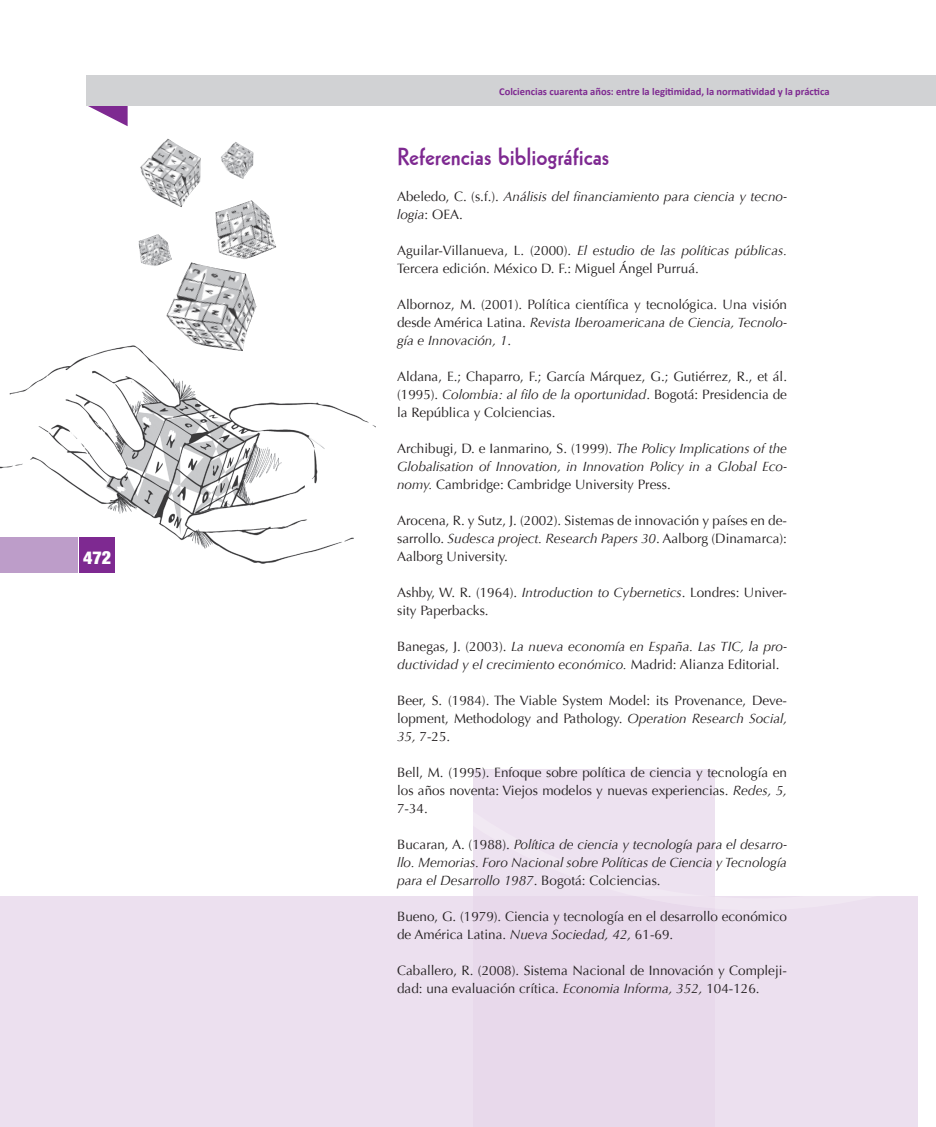
<style>
.page{position:relative;width:936px;height:1127px;background:#fff}
.page>*{position:absolute;margin:0;border:0;box-sizing:border-box;transform-origin:0 0}
.t1{font:24px "Geometric 231 BT Bold C";color:#7e2991}
.t2{font:900 condensed 18px "Helvetica Neue";color:#fff}
.t3{font:13.5px/18px "Optima";color:#231f20;text-align:justify}
.t4{font:italic 13.5px/18px "Optima";color:#231f20}
.t5{font:700 10.5px "Calibri";color:#7e2991}
.s1{font-style:normal}
.s2{font-style:italic}
</style>
<div class="page">
<div style="left:0;top:896px;width:917px;height:231px;background:#ece0ef"></div>
<div style="left:473px;top:769px;width:241px;height:358px;background:#e8d9eb"></div>
<svg style="left:285px;top:105px;width:650px;height:805px"></svg>
<img style="left:0;top:331px;width:376px;height:236px">
<img style="left:165px;top:262px;width:91px;height:89px">
<img style="left:215px;top:200px;width:61px;height:59px">
<img style="left:140px;top:139px;width:61px;height:68px">
<img style="left:221px;top:142px;width:32px;height:37px">
<img style="left:138px;top:234px;width:34px;height:32px">
<div style="left:0;top:537px;width:77px;height:36px;background:#bd9dc9"></div>
<div style="left:79px;top:537px;width:36px;height:36px;background:#7e2991"></div>
<svg style="left:86px;top:105px;width:42px;height:21px"></svg>
<div style="left:86px;top:75px;width:849px;height:30px;background:#d1d2d4"></div>
<h2 class="t2" style="left:83px;top:546px;width:30px">472</h2>
<p class="t5" style="left:499px;top:84px;width:332px">Colciencias cuarenta años: entre la legitimidad, la normatividad y la práctica</p>
<h1 class="t1" style="left:397px;top:141px;width:214px">Referencias bibliográficas</h1>
<p class="t4" style="left:397px;top:188px;width:391px"><span class="s1">Abeledo, C. (s.f.).</span> Análisis del financiamiento para ciencia y tecno&shy;logia<span class="s1">: oea</span></p>
<p class="t3" style="left:459px;top:206px;width:5px">.</p>
<p class="t3" style="left:397px;top:242px;width:391px">Aguilar-Villanueva, L. (2000). <span class="s2">El estudio de las políticas públicas.<br></span>Tercera edición. México D. F.: Miguel Ángel Purruá.</p>
<p class="t3" style="left:397px;top:296px;width:391px">Albornoz, M. (2001). Política científica y tecnológica. Una visión desde América Latina. <span class="s2">Revista Iberoamericana de Ciencia, Tecnolo&shy;gía e Innovación, 1</span>.</p>
<p class="t3" style="left:397px;top:368px;width:391px">Aldana, E.; Chaparro, F.; García Márquez, G.; Gutiérrez, R., et ál. (1995). <span class="s2">Colombia: al filo de la oportunidad</span>. Bogotá: Presidencia de la República y Colciencias.</p>
<p class="t4" style="left:397px;top:440px;width:391px;text-align:justify"><span class="s1">Archibugi, D. e Ianmarino, S. (1999).</span> The Policy Implications of the Globalisation of Innovation, in Innovation Policy in a Global Eco&shy;nomy. <span class="s1">Cambridge: Cambridge University Press.</span></p>
<p class="t3" style="left:397px;top:512px;width:391px">Arocena, R. y Sutz, J. (2002). Sistemas de innovación y países en de&shy;sarrollo. <span class="s2">Sudesca project. Research Papers 30</span>. Aalborg (Dinamarca):<br>Aalborg University.</p>
<p class="t3" style="left:397px;top:584px;width:391px">Ashby, W. R. (1964). <span class="s2">Introduction to Cybernetics</span>. Londres: Univer&shy;sity Paperbacks.</p>
<p class="t4" style="left:397px;top:638px;width:391px"><span class="s1">Banegas, J. (2003).</span> La nueva economía en España. Las tic, la pro&shy;ductividad y el crecimiento económico. <span class="s1">Madrid: Alianza Editorial.</span></p>
<p class="t3" style="left:397px;top:692px;width:391px">Beer, S. (1984). The Viable System Model: its Provenance, Deve&shy;lopment, Methodology and Pathology. <span class="s2">Operation Research Social, 35,</span> 7-25.</p>
<p class="t3" style="left:397px;top:764px;width:391px">Bell, M. (1995). Enfoque sobre política de ciencia y tecnología en los años noventa: Viejos modelos y nuevas experiencias. <span class="s2">Redes, 5, </span>7-34.</p>
<p class="t4" style="left:397px;top:836px;width:391px;text-align:justify"><span class="s1">Bucaran, A. (1988).</span> Política de ciencia y tecnología para el desarro&shy;llo. Memorias. Foro Nacional sobre Políticas de Ciencia y Tecnología para el Desarrollo 1987<span class="s1">. Bogotá: Colciencias.</span></p>
<p class="t3" style="left:397px;top:908px;width:391px">Bueno, G. (1979). Ciencia y tecnología en el desarrollo económico de América Latina. <span class="s2">Nueva Sociedad, 42,</span> 61-69.</p>
<p class="t3" style="left:397px;top:962px;width:391px">Caballero, R. (2008). Sistema Nacional de Innovación y Compleji&shy;dad: una evaluación crítica. <span class="s2">Economia Informa, 352,</span> 104-126.</p>
</div>
